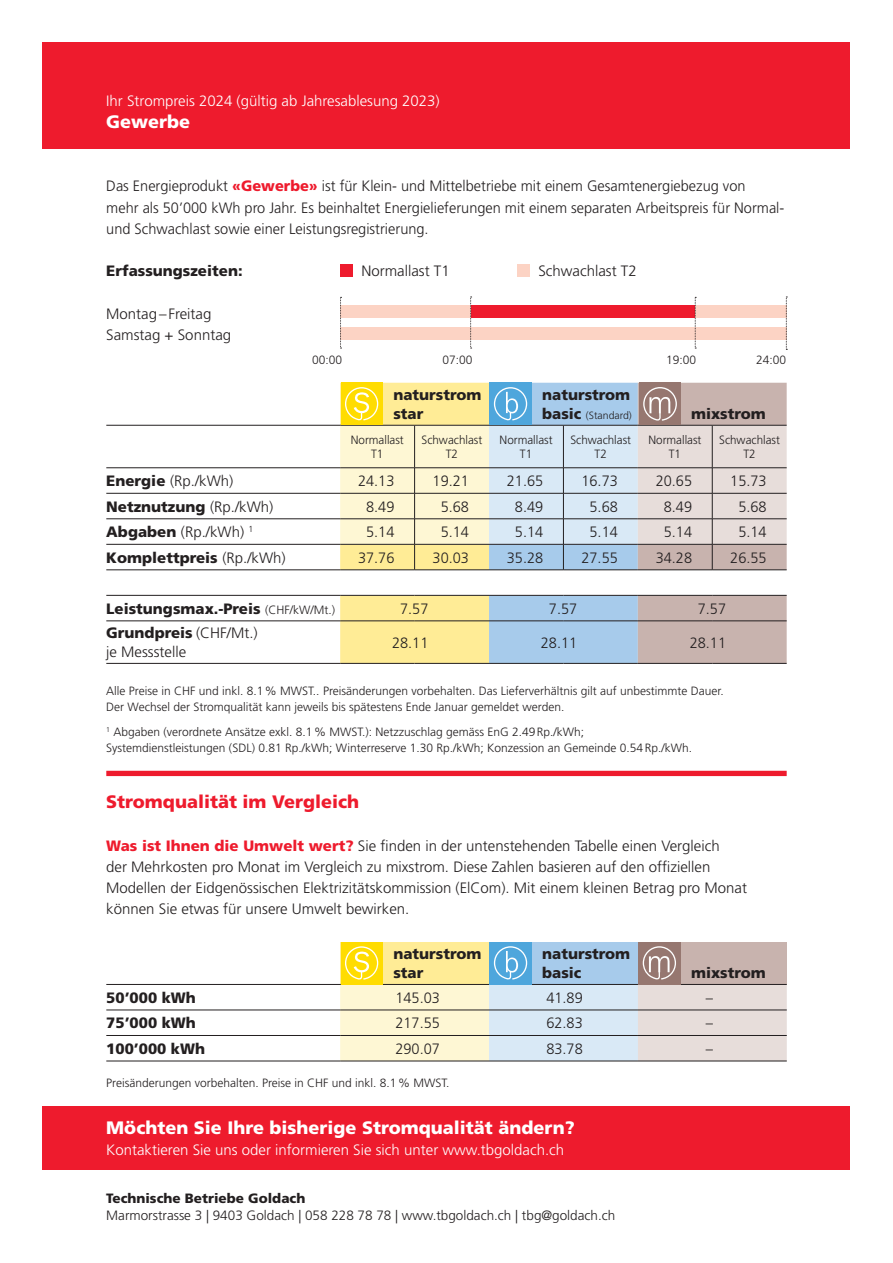
<style>
.page{position:relative;width:893px;height:1263px;background:#fff}
.page>*{position:absolute;margin:0;border:0;box-sizing:border-box;transform-origin:0 0}
.t1{font:900 18px "Frutiger LT Std";color:#fff}
.t2{font:900 18px "Frutiger LT Std";color:#ee1b2d}
.t3{font:300 15px/21.3px "Frutiger LT Std";color:#231f20}
.t4{font:900 15px/18.8px "Frutiger LT Std";color:#231f20}
.t5{font:300 15px "Frutiger LT Std";color:#fff}
.t6{font:300 13.5px "Frutiger LT Std";color:#231f20}
.t7{font:900 13.5px "Frutiger LT Std";color:#231f20}
.t8{font:300 12px/13.5px "Frutiger LT Std";color:#231f20;text-align:center}
.t9{font:300 10.5px "Frutiger LT Std";color:#231f20}
.s1{font-weight:900;color:#ee1b2d}
.s2{font-weight:900;font-size:15px}
.s3{font-weight:900}
.s4{font-weight:300}
.s5{font-weight:300;font-size:12px}
</style>
<div class="page">
<div style="left:106px;top:771px;width:681px;height:5px;background:#ee1b2d"></div>
<div style="left:340px;top:264px;width:13px;height:12px;background:#ee1b2d"></div>
<div style="left:517px;top:264px;width:13px;height:12px;background:#fcd3c4"></div>
<hr style="left:106px;top:425px;width:234px;height:1px;background:#231f20">
<hr style="left:106px;top:467px;width:234px;height:1px;background:#231f20">
<hr style="left:106px;top:493px;width:234px;height:1px;background:#231f20">
<hr style="left:106px;top:518px;width:234px;height:1px;background:#231f20">
<hr style="left:106px;top:544px;width:234px;height:1px;background:#231f20">
<hr style="left:106px;top:570px;width:234px;height:1px;background:#231f20">
<hr style="left:106px;top:595px;width:234px;height:1px;background:#231f20">
<hr style="left:106px;top:621px;width:234px;height:1px;background:#231f20">
<hr style="left:106px;top:663px;width:234px;height:1px;background:#231f20">
<hr style="left:340px;top:663px;width:75px;height:1px;background:#231f20">
<hr style="left:415px;top:663px;width:74px;height:1px;background:#231f20">
<hr style="left:489px;top:663px;width:74px;height:1px;background:#231f20">
<hr style="left:563px;top:663px;width:75px;height:1px;background:#231f20">
<hr style="left:638px;top:663px;width:74px;height:1px;background:#231f20">
<hr style="left:712px;top:663px;width:75px;height:1px;background:#231f20">
<svg style="left:340px;top:383px;width:447px;height:280px;background:#d7d6c8"></svg>
<div style="left:340px;top:942px;width:149px;height:42px;background:#ffec96"></div>
<div style="left:489px;top:942px;width:149px;height:42px;background:#a7cbeb"></div>
<div style="left:638px;top:942px;width:149px;height:42px;background:#c8b3ae"></div>
<hr style="left:106px;top:984px;width:234px;height:1px;background:#231f20">
<hr style="left:106px;top:1010px;width:234px;height:1px;background:#231f20">
<hr style="left:106px;top:1035px;width:234px;height:1px;background:#231f20">
<hr style="left:106px;top:1061px;width:234px;height:1px;background:#231f20">
<hr style="left:340px;top:1061px;width:149px;height:1px;background:#231f20">
<hr style="left:489px;top:1061px;width:149px;height:1px;background:#231f20">
<hr style="left:638px;top:1061px;width:149px;height:1px;background:#231f20">
<div style="left:341px;top:942px;width:42px;height:42px;background:#ffdc01"></div>
<div style="left:489px;top:942px;width:42px;height:42px;background:#4ea6dc"></div>
<div style="left:638px;top:942px;width:42px;height:42px;background:#967770"></div>
<svg style="left:340px;top:946px;width:447px;height:115px"></svg>
<div style="left:43px;top:1106px;width:807px;height:63px;background:#ee1b2d"></div>
<div style="left:43px;top:43px;width:807px;height:106px;background:#ee1b2d"></div>
<div style="left:340px;top:305px;width:131px;height:13px;background:#fcd3c4"></div>
<div style="left:340px;top:327px;width:130px;height:12px;background:#fcd3c4"></div>
<div style="left:471px;top:305px;width:92px;height:13px;background:#ee1b2d"></div>
<div style="left:471px;top:327px;width:112px;height:12px;background:#fcd3c4"></div>
<div style="left:563px;top:305px;width:132px;height:13px;background:#ee1b2d"></div>
<div style="left:695px;top:305px;width:92px;height:13px;background:#fcd3c4"></div>
<div style="left:695px;top:327px;width:92px;height:12px;background:#fcd3c4"></div>
<svg style="left:786px;top:297px;width:1px;height:53px"></svg>
<svg style="left:340px;top:297px;width:2px;height:52px"></svg>
<svg style="left:470px;top:297px;width:2px;height:52px"></svg>
<div style="left:583px;top:327px;width:112px;height:12px;background:#fcd3c4"></div>
<svg style="left:695px;top:297px;width:1px;height:52px"></svg>
<p class="t5" style="left:106px;top:93px;width:335px">Ihr Strompreis 2024 (gültig ab Jahresablesung 2023)</p>
<p class="t1" style="left:106px;top:110px;width:86px">Gewerbe</p>
<p class="t3" style="left:106px;top:176px;width:680px">Das Energieprodukt <span class="s1">«Gewerbe»</span> ist für Klein- und Mittelbetriebe mit einem Gesamtenergiebezug von<br>mehr als 50’000 kWh pro Jahr. Es beinhaltet Energielieferungen mit einem separaten Arbeitspreis für Normal&shy;und Schwachlast sowie einer Leistungsregistrierung.</p>
<p class="t4" style="left:106px;top:262px;width:138px">Erfassungszeiten:</p>
<p class="t3" style="left:361px;top:261px;width:90px">Normallast T1</p>
<p class="t3" style="left:538px;top:261px;width:100px">Schwachlast T2</p>
<p class="t3" style="left:106px;top:303px;width:126px">Montag–Freitag<br>Samstag + Sonntag</p>
<p class="t8" style="left:312px;top:353px;width:32px">00:00</p>
<p class="t8" style="left:443px;top:353px;width:32px">07:00</p>
<p class="t8" style="left:666px;top:353px;width:32px">19:00</p>
<p class="t8" style="left:756px;top:353px;width:32px">24:00</p>
<p class="t4" style="left:393px;top:385px;width:90px">naturstrom star</p>
<p class="t4" style="left:542px;top:385px;width:90px">naturstrom</p>
<p class="t9" style="left:542px;top:409px;width:91px"><span class="s2">basic</span> (Standard)</p>
<p class="t4" style="left:691px;top:404px;width:76px">mixstrom</p>
<p class="t8" style="left:351px;top:433px;width:55px">Normallast<br>T1</p>
<p class="t8" style="left:421px;top:433px;width:62px">Schwachlast<br>T2</p>
<p class="t8" style="left:500px;top:433px;width:55px">Normallast<br>T1</p>
<p class="t8" style="left:570px;top:433px;width:62px">Schwachlast<br>T2</p>
<p class="t8" style="left:648px;top:433px;width:55px">Normallast<br>T1</p>
<p class="t8" style="left:719px;top:433px;width:62px">Schwachlast<br>T2</p>
<p class="t3" style="left:106px;top:470px;width:129px"><span class="s3">Energie</span> (Rp./kWh)</p>
<p class="t3" style="left:358px;top:470px;width:38px">24.13</p>
<p class="t3" style="left:433px;top:470px;width:38px">19.21</p>
<p class="t3" style="left:507px;top:470px;width:38px">21.65</p>
<p class="t3" style="left:581px;top:470px;width:38px">16.73</p>
<p class="t3" style="left:656px;top:470px;width:38px">20.65</p>
<p class="t3" style="left:730px;top:470px;width:38px">15.73</p>
<p class="t4" style="left:106px;top:497px;width:169px">Netznutzung <span class="s4">(Rp./kWh)</span></p>
<p class="t3" style="left:366px;top:496px;width:30px">8.49</p>
<p class="t3" style="left:441px;top:496px;width:30px">5.68</p>
<p class="t3" style="left:515px;top:496px;width:30px">8.49</p>
<p class="t3" style="left:589px;top:496px;width:30px">5.68</p>
<p class="t3" style="left:664px;top:496px;width:30px">8.49</p>
<p class="t3" style="left:738px;top:496px;width:30px">5.68</p>
<p class="t3" style="left:106px;top:522px;width:149px"><span class="s3">Abgaben</span> (Rp./kWh) <sup>1</sup></p>
<p class="t3" style="left:366px;top:522px;width:30px">5.14</p>
<p class="t3" style="left:441px;top:522px;width:30px">5.14</p>
<p class="t3" style="left:515px;top:522px;width:30px">5.14</p>
<p class="t3" style="left:589px;top:522px;width:30px">5.14</p>
<p class="t3" style="left:664px;top:522px;width:30px">5.14</p>
<p class="t3" style="left:738px;top:522px;width:30px">5.14</p>
<p class="t4" style="left:106px;top:548px;width:181px">Komplettpreis <span class="s4">(Rp./kWh)</span></p>
<p class="t3" style="left:358px;top:547px;width:38px">37.76</p>
<p class="t3" style="left:433px;top:547px;width:38px">30.03</p>
<p class="t3" style="left:507px;top:547px;width:38px">35.28</p>
<p class="t3" style="left:581px;top:547px;width:38px">27.55</p>
<p class="t3" style="left:656px;top:547px;width:38px">34.28</p>
<p class="t3" style="left:730px;top:547px;width:38px">26.55</p>
<p class="t4" style="left:106px;top:599px;width:230px">Leistungsmax.-Preis <span class="s5">(CHF/kW/Mt.)</span></p>
<p class="t3" style="left:400px;top:598px;width:30px">7.57</p>
<p class="t3" style="left:549px;top:598px;width:30px">7.57</p>
<p class="t3" style="left:698px;top:598px;width:30px">7.57</p>
<p class="t3" style="left:106px;top:624px;width:153px;line-height:18.8px"><span class="s3">Grundpreis</span> (CHF/Mt.) je Messstelle</p>
<p class="t3" style="left:392px;top:632px;width:38px">28.11</p>
<p class="t3" style="left:541px;top:632px;width:38px">28.11</p>
<p class="t3" style="left:690px;top:632px;width:38px">28.11</p>
<p class="t8" style="left:106px;top:683px;width:619px;line-height:15.9px;text-align:left">Alle Preise in CHF und inkl. 8.1% MWST.. Preisänderungen vorbehalten. Das Lieferverhältnis gilt auf unbestimmte Dauer.<br>Der Wechsel der Stromqualität kann jeweils bis spätestens Ende Januar gemeldet werden.</p>
<p class="t8" style="left:106px;top:724px;width:587px;line-height:15.9px;text-align:left"><sup>1</sup> Abgaben (verordnete Ansätze exkl. 8.1% MWST.): Netzzuschlag gemäss EnG 2.49Rp./kWh;<br>Systemdienstleistungen (SDL) 0.81 Rp./kWh; Winterreserve 1.30 Rp./kWh; Konzession an Gemeinde 0.54Rp./kWh.</p>
<p class="t2" style="left:106px;top:791px;width:254px">Stromqualität im Vergleich</p>
<p class="t3" style="left:106px;top:835px;width:642px"><span class="s1">Was ist Ihnen die Umwelt wert?</span> Sie finden in der untenstehenden Tabelle einen Vergleich<br>der Mehrkosten pro Monat im Vergleich zu mixstrom. Diese Zahlen basieren auf den offiziellen Modellen der Eidgenössischen Elektrizitätskommission (ElCom). Mit einem kleinen Betrag pro Monat können Sie etwas für unsere Umwelt bewirken.</p>
<p class="t4" style="left:393px;top:945px;width:90px">naturstrom star</p>
<p class="t4" style="left:542px;top:945px;width:90px">naturstrom basic</p>
<p class="t4" style="left:691px;top:963px;width:76px">mixstrom</p>
<p class="t4" style="left:106px;top:988px;width:91px">50’000 kWh</p>
<p class="t3" style="left:395px;top:987px;width:46px">145.03</p>
<p class="t3" style="left:546px;top:987px;width:38px">41.89</p>
<p class="t3" style="left:706px;top:987px;width:9px">–</p>
<p class="t4" style="left:106px;top:1014px;width:91px">75’000 kWh</p>
<p class="t3" style="left:395px;top:1013px;width:46px">217.55</p>
<p class="t3" style="left:546px;top:1013px;width:38px">62.83</p>
<p class="t3" style="left:706px;top:1013px;width:9px">–</p>
<p class="t4" style="left:106px;top:1039px;width:100px">100’000 kWh</p>
<p class="t3" style="left:395px;top:1038px;width:46px">290.07</p>
<p class="t3" style="left:546px;top:1038px;width:38px">83.78</p>
<p class="t3" style="left:706px;top:1038px;width:9px">–</p>
<p class="t8" style="left:106px;top:1076px;width:345px">Preisänderungen vorbehalten. Preise in CHF und inkl. 8.1% MWST.</p>
<p class="t1" style="left:106px;top:1116px;width:470px">Möchten Sie Ihre bisherige Stromqualität ändern?</p>
<p class="t5" style="left:106px;top:1141px;width:459px">Kontaktieren Sie uns oder informieren Sie sich unter www.tbgoldach.ch</p>
<p class="t7" style="left:106px;top:1190px;width:201px">Technische Betriebe Goldach</p>
<p class="t6" style="left:106px;top:1208px;width:510px">Marmorstrasse 3 | 9403 Goldach | 058 228 78 78 | www.tbgoldach.ch | tbg@goldach.ch</p>
</div>
